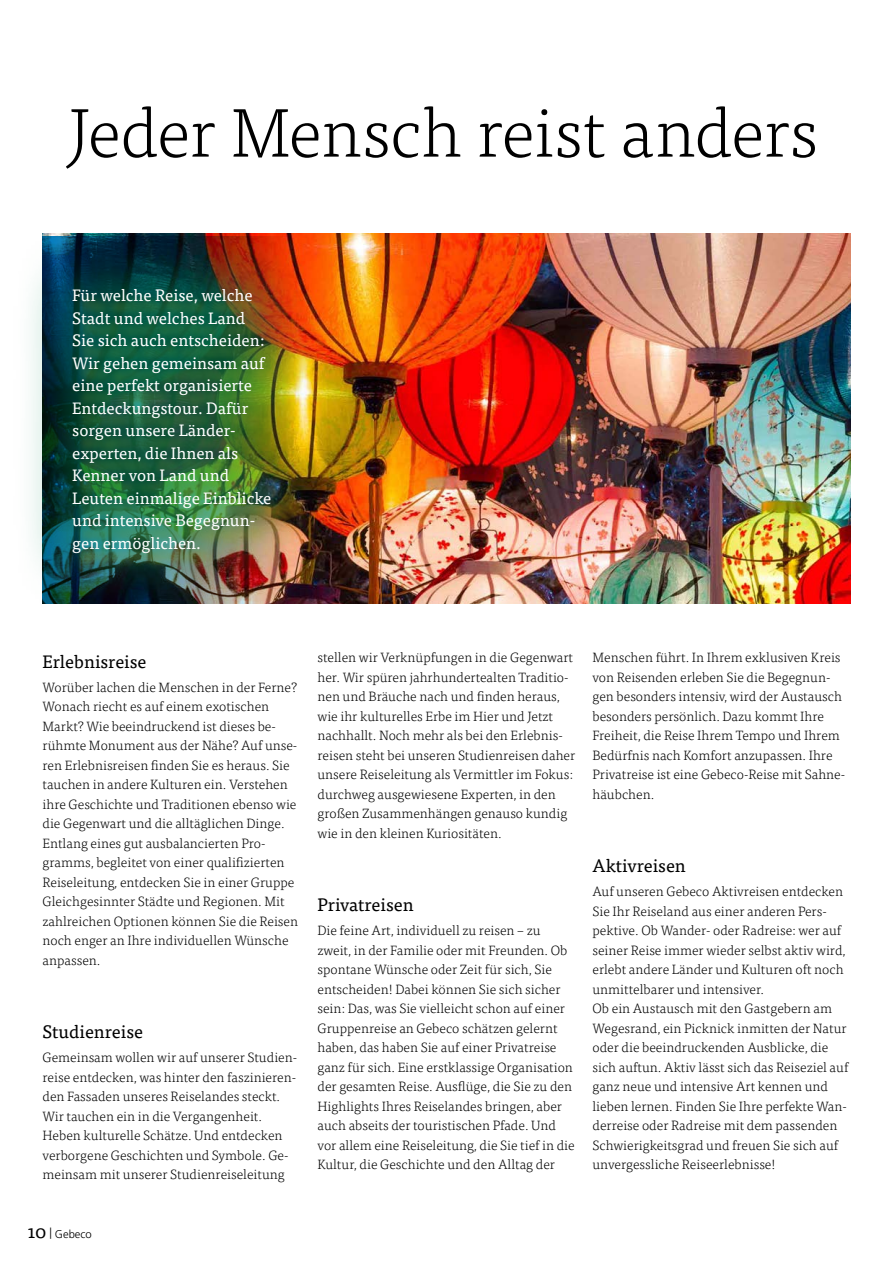
<style>
.page{position:relative;width:893px;height:1263px;background:#fff}
.page>*{position:absolute;margin:0;border:0;box-sizing:border-box;transform-origin:0 0}
.t1{font:300 69px "Tisa OT";letter-spacing:-.015em;color:#000}
.t2{font:18px "Tisa OT";color:#000}
.t3{font:16.5px/22.5px "Tisa OT";color:#fff}
.t4{font:300 13.5px/19.5px "Tisa OT";color:#000}
.t5{font:300 11.25px "Frutiger LT Pro";color:#000}
.s1{font-family:"Tisa OT";font-weight:400;font-size:18px}
</style>
<div class="page">
<img style="left:328px;top:234px;width:522px;height:370px">
<div style="left:13px;top:230px;width:315px;height:380px;background:#008d58;opacity:.55"></div>
<h1 class="t1" style="left:68px;top:94px;width:751px">Jeder Mensch reist anders</h1>
<p class="t3" style="left:72px;top:284px;width:201px">Für welche Reise, welche<br>Stadt und welches Land<br>Sie sich auch entscheiden:<br>Wir gehen gemeinsam auf eine perfekt organisierte<br>Entdeckungstour. Dafür sorgen unsere Länder&shy;experten, die Ihnen als<br>Kenner von Land und<br>Leuten einmalige Einblicke und intensive Begegnun&shy;gen ermöglichen.</p>
<h2 class="t2" style="left:43px;top:651px;width:105px">Erlebnisreise</h2>
<p class="t4" style="left:43px;top:677px;width:257px">Worüber lachen die Menschen in der Ferne?<br>Wonach riecht es auf einem exotischen Markt? Wie beeindruckend ist dieses be&shy;rühmte Monument aus der Nähe? Auf unse&shy;ren Erlebnisreisen finden Sie es heraus. Sie tauchen in andere Kulturen ein. Verstehen ihre Geschichte und Traditionen ebenso wie die Gegenwart und die alltäglichen Dinge.<br>Entlang eines gut ausbalancierten Pro&shy;gramms, begleitet von einer qualifizierten Reiseleitung, entdecken Sie in einer Gruppe Gleichgesinnter Städte und Regionen. Mit zahlreichen Optionen können Sie die Reisen noch enger an Ihre individuellen Wünsche anpassen.</p>
<h2 class="t2" style="left:43px;top:1021px;width:102px">Studienreise</h2>
<p class="t4" style="left:43px;top:1048px;width:256px">Gemeinsam wollen wir auf unserer Studien&shy;reise entdecken, was hinter den faszinieren&shy;den Fassaden unseres Reiselandes steckt.<br>Wir tauchen ein in die Vergangenheit.<br>Heben kulturelle Schätze. Und entdecken verborgene Geschichten und Symbole. Ge&shy;meinsam mit unserer Studienreiseleitung</p>
<p class="t5" style="left:28px;top:1227px;width:66px"><span class="s1">10</span> | Gebeco</p>
<p class="t4" style="left:317px;top:648px;width:259px">stellen wir Verknüpfungen in die Gegenwart her. Wir spüren jahrhundertealten Traditio&shy;nen und Bräuche nach und finden heraus, wie ihr kulturelles Erbe im Hier und Jetzt nachhallt. Noch mehr als bei den Erlebnis&shy;reisen steht bei unseren Studienreisen daher unsere Reiseleitung als Vermittler im Fokus: durchweg ausgewiesene Experten, in den großen Zusammenhängen genauso kundig wie in den kleinen Kuriositäten.</p>
<h2 class="t2" style="left:317px;top:894px;width:98px">Privatreisen</h2>
<p class="t4" style="left:317px;top:921px;width:259px">Die feine Art, individuell zu reisen – zu zweit, in der Familie oder mit Freunden. Ob spontane Wünsche oder Zeit für sich, Sie entscheiden! Dabei können Sie sich sicher sein: Das, was Sie vielleicht schon auf einer Gruppenreise an Gebeco schätzen gelernt haben, das haben Sie auf einer Privatreise ganz für sich. Eine erstklassige Organisation der gesamten Reise. Ausflüge, die Sie zu den Highlights Ihres Reiselandes bringen, aber auch abseits der touristischen Pfade. Und vor allem eine Reiseleitung, die Sie tief in die Kultur, die Geschichte und den Alltag der</p>
<p class="t4" style="left:592px;top:648px;width:254px">Menschen führt. In Ihrem exklusiven Kreis von Reisenden erleben Sie die Begegnun&shy;gen besonders intensiv, wird der Austausch besonders persönlich. Dazu kommt Ihre Freiheit, die Reise Ihrem Tempo und Ihrem Bedürfnis nach Komfort anzupassen. Ihre Privatreise ist eine Gebeco-Reise mit Sahne&shy;häubchen.</p>
<h2 class="t2" style="left:592px;top:855px;width:95px">Aktivreisen</h2>
<p class="t4" style="left:592px;top:882px;width:257px">Auf unseren Gebeco Aktivreisen entdecken Sie Ihr Reiseland aus einer anderen Pers&shy;pektive. Ob Wander- oder Radreise: wer auf seiner Reise immer wieder selbst aktiv wird, erlebt andere Länder und Kulturen oft noch unmittelbarer und intensiver.<br>Ob ein Austausch mit den Gastgebern am Wegesrand, ein Picknick inmitten der Natur oder die beeindruckenden Ausblicke, die sich auftun. Aktiv lässt sich das Reiseziel auf ganz neue und intensive Art kennen und lieben lernen. Finden Sie Ihre perfekte Wan&shy;derreise oder Radreise mit dem passenden Schwierigkeitsgrad und freuen Sie sich auf unvergessliche Reiseerlebnisse!</p>
</div>
